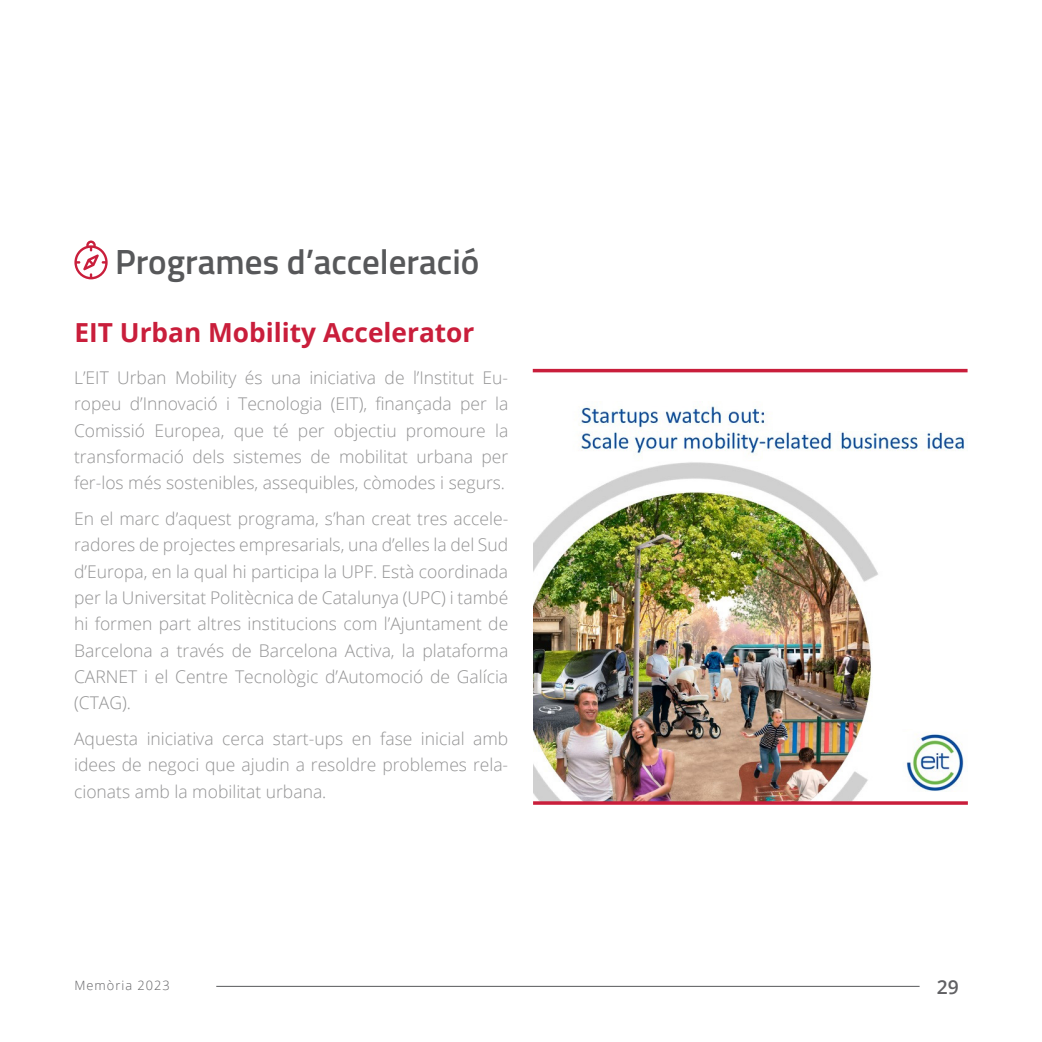
<style>
.page{position:relative;width:1042px;height:1042px;background:#fff}
.page>*{position:absolute;margin:0;border:0;box-sizing:border-box;transform-origin:0 0}
.H1_Large{font:600 35px "Titillium Web";color:#57585a}
.Column_1{font:700 26.25px "Open Sans";color:#c91e3b}
.t1{font:600 19.25px "Open Sans";color:#616164}
.Column_1-2{font:300 17.5px/26.2px "Open Sans";color:#939394;text-align:justify}
.t2{font:300 12.78px "Open Sans";letter-spacing:.08em;color:#616164}
</style>
<div class="page">
<hr style="left:216px;top:986px;width:703px;height:1px;background:#57585a">
<svg style="left:74px;top:240px;width:34px;height:39px"></svg>
<img style="left:533px;top:406px;width:432px;height:395px">
<hr style="left:533px;top:369px;width:434px;height:3px;background:#c91e3b">
<svg style="left:533px;top:801px;width:435px;height:4px;background:#cc344d"></svg>
<div style="left:894px;top:625px;width:108px;height:103px;background:#fff"></div>
<p class="H1_Large" style="left:115px;top:235px;width:366px">Programes d’acceleració</p>
<p class="Column_1" style="left:74px;top:314px;width:401px">EIT Urban Mobility Accelerator</p>
<p class="Column_1-2" style="left:74px;top:364px;width:436px">L’EIT Urban Mobility és una iniciativa de l’Institut Eu&shy;ropeu d’Innovació i Tecnologia (EIT), finançada per la Comissió Europea, que té per objectiu promoure la transformació dels sistemes de mobilitat urbana per fer-los més sostenibles, assequibles, còmodes i segurs.</p>
<p class="Column_1-2" style="left:74px;top:505px;width:436px">En el marc d’aquest programa, s’han creat tres accele&shy;radores de projectes empresarials, una d’elles la del Sud d’Europa, en la qual hi participa la UPF. Està coordinada per la Universitat Politècnica de Catalunya (UPC) i també hi formen part altres institucions com l’Ajuntament de Barcelona a través de Barcelona Activa, la plataforma CARNET i el Centre Tecnològic d’Automoció de Galícia (CTAG).</p>
<p class="Column_1-2" style="left:74px;top:725px;width:436px">Aquesta iniciativa cerca start-ups en fase inicial amb idees de negoci que ajudin a resoldre problemes rela&shy;cionats amb la mobilitat urbana.</p>
<p class="t2" style="left:74px;top:977px;width:97px">Memòria 2023</p>
<p class="t1" style="left:936px;top:973px;width:23px">29</p>
</div>
